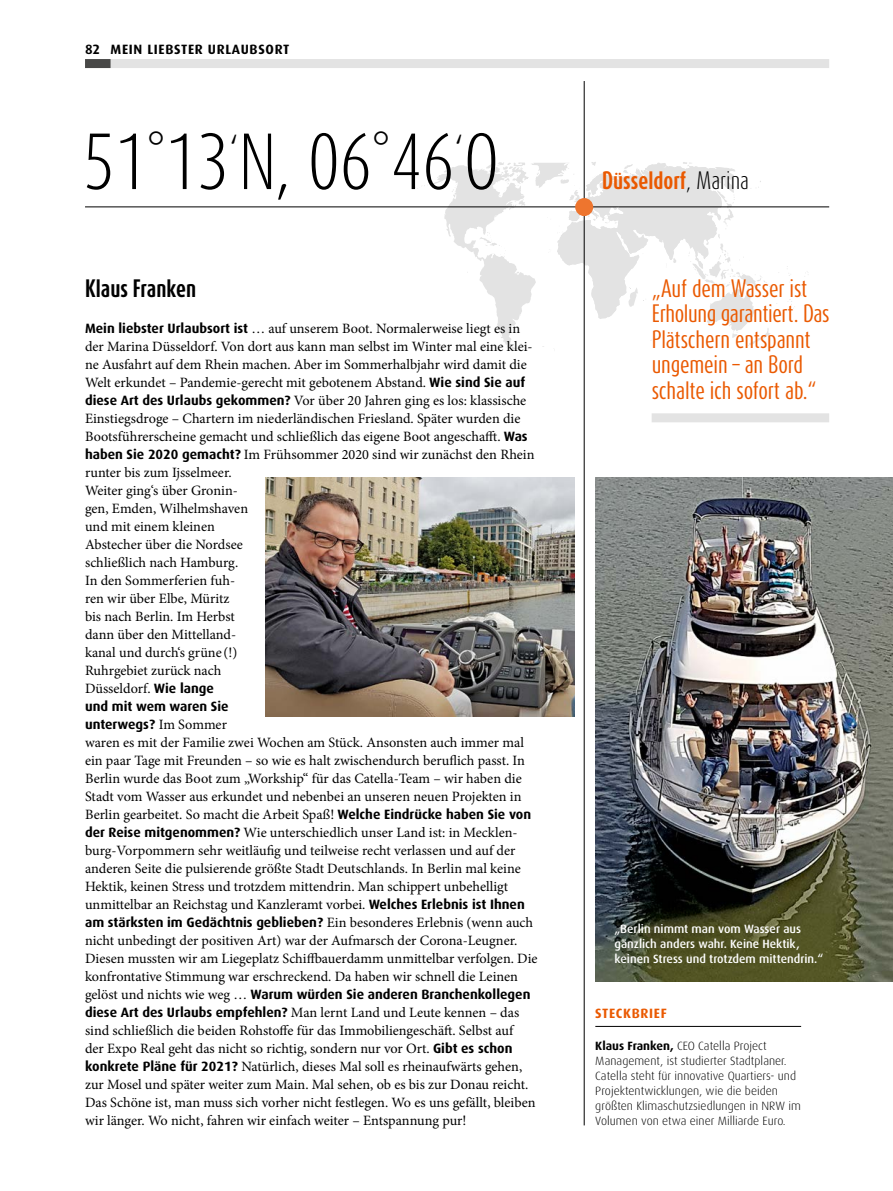
<style>
.page{position:relative;width:893px;height:1191px;background:#fff}
.page>*{position:absolute;margin:0;border:0;box-sizing:border-box;transform-origin:0 0}
.t1{font:300 66px "Dax Compact";color:#000}
.t2{font:21px/25.5px "Dax Compact";letter-spacing:-.01em;color:#ea5901}
.t3{font:700 21px "Dax Compact";color:#ea5901}
.t4{font:700 21px "Dax Compact";color:#000}
.t5{font:14.25px/18px "Minion Pro";color:#000}
.t6{font:700 13.5px/18px "Dax";color:#000}
.t7{font:700 13.5px "Dax";letter-spacing:.05em;color:#000}
.t8{font:700 13.5px "Dax";letter-spacing:.05em;color:#ea5901}
.t9{font:300 12px/15px "Dax";color:#000}
.t10{font:500 12px/15px "Dax";color:#fff}
.s1{font-family:"Dax";font-weight:700;font-size:13.5px}
.s2{font-family:"Minion Pro";font-weight:400;font-size:14.25px}
.s3{font-weight:300;color:#000}
.s4{font-weight:700}
</style>
<div class="page">
<div style="left:85px;top:59px;width:744px;height:9px;background:#e3e3e3"></div>
<div style="left:85px;top:59px;width:26px;height:9px;background:#484847"></div>
<img style="left:595px;top:477px;width:298px;height:504px">
<svg style="left:415px;top:162px;width:364px;height:189px"></svg>
<hr style="left:85px;top:207px;width:744px;height:1px;background:#000">
<hr style="left:584px;top:81px;width:1px;height:1044px;background:#000">
<div style="left:575px;top:198px;width:18px;height:18px;background:#ee752e;border-radius:50%"></div>
<div style="left:652px;top:413px;width:177px;height:9px;background:#e3e3e3"></div>
<img style="left:266px;top:477px;width:308px;height:240px">
<hr style="left:595px;top:1026px;width:206px;height:1px;background:#000">
<p class="t7" style="left:85px;top:41px;width:206px">82 MEIN LIEBSTER URLAUBSORT</p>
<h1 class="t1" style="left:83px;top:119px;width:418px">51<sup>°</sup>13<sup>‘</sup>N, 06<sup>°</sup>46<sup>‘</sup>O</h1>
<h2 class="t4" style="left:85px;top:274px;width:113px">Klaus Franken</h2>
<p class="t5" style="left:85px;top:320px;width:451px"><span class="s1">Mein liebster Urlaubsort ist</span> … auf unserem Boot. Normalerweise liegt es in der Marina Düsseldorf. Von dort aus kann man selbst im Winter mal eine klei&shy;ne Ausfahrt auf dem Rhein machen. Aber im Sommerhalbjahr wird damit die Welt erkundet – Pandemie-gerecht mit gebotenem Abstand. <span class="s1">Wie sind Sie auf diese Art des Urlaubs gekommen?</span> Vor über 20 Jahren ging es los: klassische Einstiegsdroge – Chartern im niederländischen Friesland. Später wurden die Bootsführerscheine gemacht und schließlich das eigene Boot angeschafft. <span class="s1">Was haben Sie 2020 gemacht?</span> Im Frühsommer 2020 sind wir zunächst den Rhein runter bis zum Ijsselmeer.<br>Weiter ging‘s über Gronin-<br>gen, Emden, Wilhelmshaven<br>und mit einem kleinen<br>Abstecher über die Nordsee<br>schließlich nach Hamburg.<br>In den Sommerferien fuh-<br>ren wir über Elbe, Müritz<br>bis nach Berlin. Im Herbst<br>dann über den Mittelland-<br>kanal und durch‘s grüne (!)<br>Ruhrgebiet zurück nach<br>Düsseldorf. <span class="s1">Wie lange</span></p>
<p class="t6" style="left:85px;top:697px;width:145px">und mit wem waren Sie unterwegs? <span class="s2">Im Sommer</span></p>
<p class="t5" style="left:85px;top:734px;width:448px">waren es mit der Familie zwei Wochen am Stück. Ansonsten auch immer mal ein paar Tage mit Freunden – so wie es halt zwischendurch beruflich passt. In Berlin wurde das Boot zum „Workship“ für das Catella-Team – wir haben die Stadt vom Wasser aus erkundet und nebenbei an unseren neuen Projekten in Berlin gearbeitet. So macht die Arbeit Spaß! <span class="s1">Welche Eindrücke haben Sie von der Reise mitgenommen?</span> Wie unterschiedlich unser Land ist: in Mecklen&shy;burg-Vorpommern sehr weitläufig und teilweise recht verlassen und auf der anderen Seite die pulsierende größte Stadt Deutschlands. In Berlin mal keine Hektik, keinen Stress und trotzdem mittendrin. Man schippert unbehelligt unmittelbar an Reichstag und Kanzleramt vorbei. <span class="s1">Welches Erlebnis ist Ihnen</span></p>
<p class="t6" style="left:85px;top:913px;width:450px">am stärksten im Gedächtnis geblieben? <span class="s2">Ein besonderes Erlebnis (wenn auch</span></p>
<p class="t5" style="left:85px;top:932px;width:454px">nicht unbedingt der positiven Art) war der Aufmarsch der Corona-Leugner.<br>Diesen mussten wir am Liegeplatz Schiffbauerdamm unmittelbar verfolgen. Die konfrontative Stimmung war erschreckend. Da haben wir schnell die Leinen</p>
<p class="t6" style="left:85px;top:985px;width:447px"><span class="s2">gelöst und nichts wie weg …</span> Warum würden Sie anderen Branchenkollegen</p>
<p class="t5" style="left:85px;top:1004px;width:452px"><span class="s1">diese Art des Urlaubs empfehlen?</span> Man lernt Land und Leute kennen – das sind schließlich die beiden Rohstoffe für das Immobiliengeschäft. Selbst auf der Expo Real geht das nicht so richtig, sondern nur vor Ort. <span class="s1">Gibt es schon konkrete Pläne für 2021?</span> Natürlich, dieses Mal soll es rheinaufwärts gehen, zur Mosel und später weiter zum Main. Mal sehen, ob es bis zur Donau reicht.<br>Das Schöne ist, man muss sich vorher nicht festlegen. Wo es uns gefällt, bleiben wir länger. Wo nicht, fahren wir einfach weiter – Entspannung pur!</p>
<h2 class="t3" style="left:602px;top:167px;width:149px">Düsseldorf<span class="s3">, Marina</span></h2>
<h2 class="t2" style="left:652px;top:275px;width:180px">„Auf dem Wasser ist<br>Erholung garantiert. Das<br>Plätschern entspannt ungemein – an Bord schalte ich sofort ab.“</h2>
<p class="t10" style="left:614px;top:921px;width:210px">„Berlin nimmt man vom Wasser aus gänzlich anders wahr. Keine Hektik, keinen Stress und trotzdem mittendrin.“</p>
<p class="t8" style="left:595px;top:1006px;width:73px">STECKBRIEF</p>
<p class="t9" style="left:595px;top:1038px;width:207px"><span class="s4">Klaus Franken,</span> CEO Catella Project Management, ist studierter Stadtplaner.<br>Catella steht für innovative Quartiers- und Projektentwicklungen, wie die beiden größten Klimaschutzsiedlungen in NRW im Volumen von etwa einer Milliarde Euro.</p>
</div>
